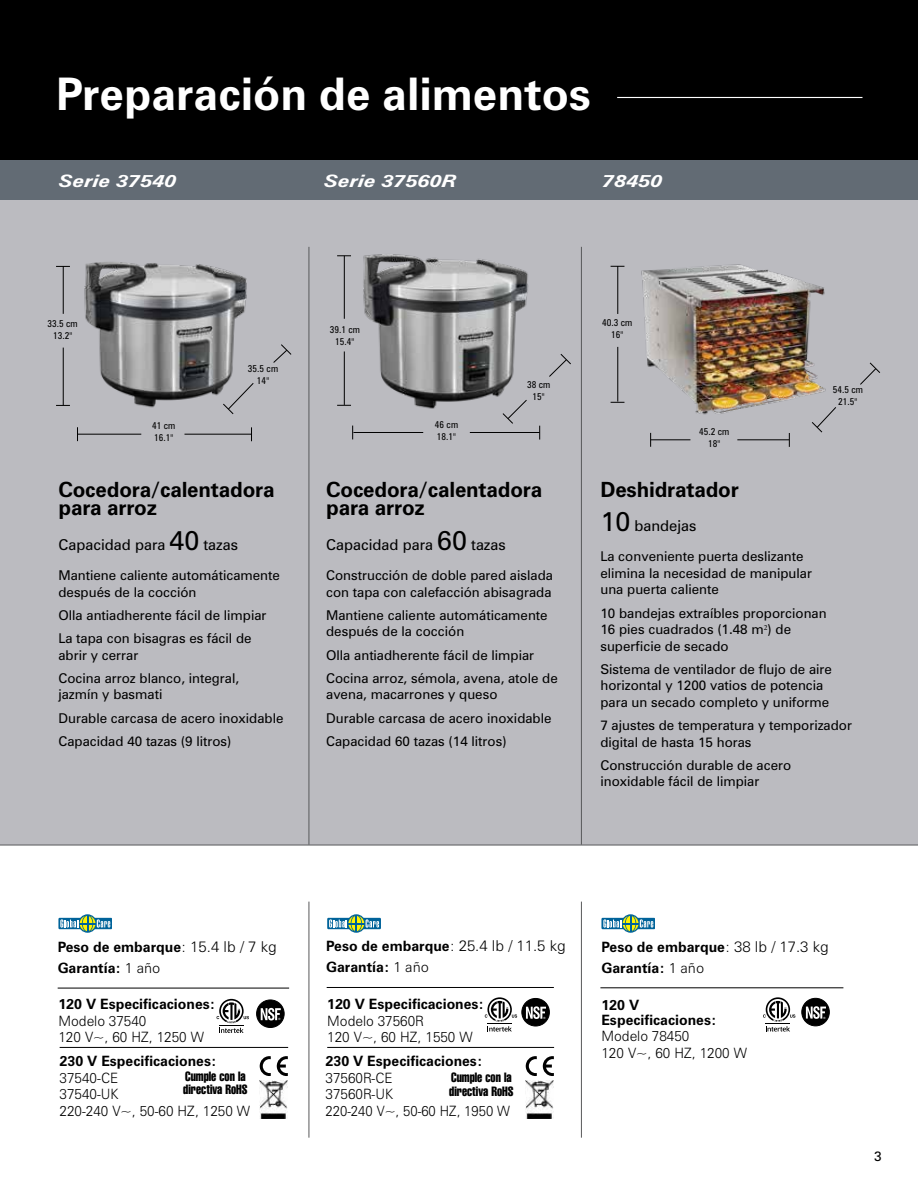
<style>
.page{position:relative;width:918px;height:1188px;background:#fff}
.page>*{position:absolute;margin:0;border:0;box-sizing:border-box;transform-origin:0 0}
.t1{font:700 45px "Zurich BT";color:#fff}
.t2{font:700 21px/18px "Zurich BT";letter-spacing:-.01em;color:#000}
.t3{font:italic 700 17.1px "Zurich BT";color:#fff;scale:1.26 1}
.t4{font:15px "Zurich BT";color:#000}
.t5{font:700 14.25px/21px "Zurich BT";color:#000}
.t6{font:300 14.25px/16.5px "Zurich BT";color:#000;scale:.95 1}
.t7{font:13.5px/16.5px "Zurich BT";color:#000}
.t8{font:extra-condensed 13.05px/14px "Swiss 911 BT";color:#000;scale:.93 1}
.t9{font:condensed 9.75px/12px "Zurich BT";color:#000;text-align:center}
.t10{font:3px "Helvetica";color:#fff;scale:.9 1}
.s1{font-size:27px}
.s2{font-weight:300}
.s3{font-weight:300;font-size:15px}
</style>
<div class="page">
<div style="left:0;top:0;width:918px;height:162px;background:#000"></div>
<div style="left:0;top:194px;width:918px;height:651px;background:#bbbbc0"></div>
<hr style="left:581px;top:247px;width:1px;height:598px;background:#58595b">
<hr style="left:309px;top:247px;width:1px;height:598px;background:#58595b">
<hr style="left:309px;top:902px;width:1px;height:236px;background:#58595b">
<hr style="left:581px;top:902px;width:1px;height:236px;background:#58595b">
<hr style="left:60px;top:1047px;width:228px;height:1px;background:#000">
<hr style="left:327px;top:1047px;width:227px;height:1px;background:#000">
<hr style="left:58px;top:988px;width:231px;height:1px;background:#000">
<svg style="left:217px;top:999px;width:32px;height:34px"></svg>
<svg style="left:485px;top:997px;width:32px;height:35px"></svg>
<svg style="left:763px;top:997px;width:32px;height:35px"></svg>
<div style="left:257px;top:1000px;width:27px;height:28px;background:#000;border-radius:50%"></div>
<div style="left:256px;top:1000px;width:28px;height:28px;border:1px solid #000;border-radius:50%"></div>
<svg style="left:261px;top:1008px;width:20px;height:12px"></svg>
<div style="left:522px;top:998px;width:27px;height:28px;background:#000;border-radius:50%"></div>
<div style="left:522px;top:998px;width:28px;height:28px;border:1px solid #000;border-radius:50%"></div>
<svg style="left:526px;top:1006px;width:20px;height:13px"></svg>
<hr style="left:327px;top:987px;width:227px;height:1px;background:#000">
<svg style="left:260px;top:1056px;width:11px;height:20px"></svg>
<svg style="left:277px;top:1056px;width:11px;height:20px"></svg>
<img style="left:260px;top:1080px;width:28px;height:39px">
<svg style="left:526px;top:1056px;width:11px;height:20px"></svg>
<svg style="left:543px;top:1056px;width:11px;height:20px"></svg>
<img style="left:526px;top:1080px;width:28px;height:39px">
<hr style="left:600px;top:987px;width:243px;height:1px;background:#000">
<div style="left:802px;top:998px;width:27px;height:28px;background:#000;border-radius:50%"></div>
<div style="left:802px;top:998px;width:28px;height:28px;border:1px solid #000;border-radius:50%"></div>
<svg style="left:806px;top:1006px;width:20px;height:13px"></svg>
<div style="left:0;top:160px;width:918px;height:40px;background:#626b74"></div>
<img style="left:84px;top:262px;width:163px;height:146px">
<img style="left:363px;top:254px;width:166px;height:179px">
<img style="left:641px;top:264px;width:185px;height:183px">
<svg style="left:56px;top:266px;width:14px;height:1px"></svg>
<hr style="left:63px;top:266px;width:1px;height:48px;background:#000">
<hr style="left:63px;top:348px;width:1px;height:57px;background:#000">
<svg style="left:56px;top:405px;width:14px;height:1px"></svg>
<svg style="left:273px;top:344px;width:19px;height:19px"></svg>
<svg style="left:222px;top:382px;width:32px;height:32px"></svg>
<hr style="left:184px;top:434px;width:68px;height:1px;background:#000">
<hr style="left:78px;top:434px;width:63px;height:1px;background:#000">
<svg style="left:77px;top:427px;width:1px;height:14px"></svg>
<svg style="left:251px;top:427px;width:1px;height:14px"></svg>
<hr style="left:344px;top:256px;width:1px;height:63px;background:#000">
<hr style="left:344px;top:351px;width:1px;height:54px;background:#000">
<svg style="left:337px;top:255px;width:14px;height:1px"></svg>
<svg style="left:337px;top:405px;width:14px;height:1px"></svg>
<svg style="left:549px;top:354px;width:22px;height:23px"></svg>
<svg style="left:502px;top:399px;width:26px;height:25px"></svg>
<hr style="left:470px;top:432px;width:70px;height:1px;background:#000">
<hr style="left:353px;top:432px;width:70px;height:1px;background:#000">
<svg style="left:352px;top:426px;width:1px;height:13px"></svg>
<svg style="left:539px;top:426px;width:1px;height:14px"></svg>
<svg style="left:611px;top:266px;width:13px;height:1px"></svg>
<hr style="left:617px;top:266px;width:1px;height:48px;background:#000">
<hr style="left:617px;top:347px;width:1px;height:55px;background:#000">
<svg style="left:611px;top:402px;width:13px;height:1px"></svg>
<svg style="left:860px;top:362px;width:20px;height:23px"></svg>
<svg style="left:811px;top:406px;width:25px;height:27px"></svg>
<hr style="left:651px;top:439px;width:39px;height:1px;background:#000">
<svg style="left:650px;top:433px;width:1px;height:14px"></svg>
<hr style="left:737px;top:439px;width:52px;height:1px;background:#000">
<svg style="left:789px;top:433px;width:1px;height:14px"></svg>
<svg style="left:78px;top:914px;width:19px;height:19px"></svg>
<svg style="left:58px;top:918px;width:54px;height:11px"></svg>
<svg style="left:60px;top:915px;width:50px;height:17px"></svg>
<svg style="left:347px;top:914px;width:19px;height:19px"></svg>
<svg style="left:327px;top:918px;width:54px;height:11px"></svg>
<svg style="left:329px;top:915px;width:50px;height:17px"></svg>
<svg style="left:621px;top:914px;width:19px;height:19px"></svg>
<svg style="left:601px;top:918px;width:54px;height:11px"></svg>
<svg style="left:603px;top:915px;width:50px;height:17px"></svg>
<hr style="left:617px;top:97px;width:245px;height:1px;background:#fff">
<hr style="left:0;top:845px;width:918px;height:1px;background:#58595b">
<h1 class="t1" style="left:56px;top:67px;width:537px">Preparación de alimentos</h1>
<p class="t3" style="left:59px;top:171px;width:95px">Serie 37540</p>
<p class="t3" style="left:324px;top:171px;width:107px">Serie 37560R</p>
<p class="t3" style="left:603px;top:171px;width:49px">78450</p>
<p class="t9" style="left:48px;top:317px;width:32px">33.5 cm<br>13.2"</p>
<p class="t9" style="left:330px;top:323px;width:32px">39.1 cm<br>15.4"</p>
<p class="t9" style="left:602px;top:317px;width:32px">40.3 cm<br>16"</p>
<p class="t9" style="left:248px;top:362px;width:32px">35.5 cm<br>14"</p>
<p class="t9" style="left:527px;top:378px;width:25px">38 cm<br>15"</p>
<p class="t9" style="left:833px;top:384px;width:32px">54.5 cm<br>21.5"</p>
<p class="t9" style="left:152px;top:419px;width:25px;text-align:left">41 cm<br>16.1"</p>
<p class="t9" style="left:435px;top:418px;width:25px;text-align:left">46 cm<br>18.1"</p>
<p class="t9" style="left:699px;top:425px;width:32px">45.2 cm<br>18"</p>
<h2 class="t2" style="left:58px;top:480px;width:218px">Cocedora/calentadora para arroz</h2>
<p class="t4" style="left:58px;top:536px;width:181px">Capacidad para <span class="s1">40</span> tazas</p>
<p class="t7" style="left:58px;top:567px;width:223px">Mantiene caliente automáticamente después de la cocción</p>
<p class="t7" style="left:58px;top:603px;width:210px;line-height:23.2px">Olla antiadherente fácil de limpiar<br>La tapa con bisagras es fácil de</p>
<p class="t7" style="left:58px;top:643px;width:182px;line-height:23.2px">abrir y cerrar<br>Cocina arroz blanco, integral,</p>
<p class="t7" style="left:58px;top:683px;width:227px;line-height:23.2px">jazmín y basmati<br>Durable carcasa de acero inoxidable<br>Capacidad 40 tazas (9 litros)</p>
<h2 class="t2" style="left:326px;top:480px;width:218px">Cocedora/calentadora para arroz</h2>
<p class="t4" style="left:326px;top:536px;width:181px">Capacidad para <span class="s1">60</span> tazas</p>
<p class="t7" style="left:326px;top:567px;width:228px">Construcción de doble pared aislada con tapa con calefacción abisagrada</p>
<p class="t7" style="left:326px;top:607px;width:223px">Mantiene caliente automáticamente después de la cocción</p>
<p class="t7" style="left:326px;top:643px;width:233px;line-height:23.2px">Olla antiadherente fácil de limpiar<br>Cocina arroz, sémola, avena, atole de</p>
<p class="t7" style="left:326px;top:683px;width:227px;line-height:23.2px">avena, macarrones y queso<br>Durable carcasa de acero inoxidable<br>Capacidad 60 tazas (14 litros)</p>
<h2 class="t2" style="left:600px;top:480px;width:140px">Deshidratador</h2>
<p class="t4" style="left:600px;top:517px;width:98px"><span class="s1">10</span> bandejas</p>
<p class="t7" style="left:600px;top:548px;width:213px">La conveniente puerta deslizante elimina la necesidad de manipular una puerta caliente</p>
<p class="t7" style="left:600px;top:605px;width:228px">10 bandejas extraíbles proporcionan<br>16 pies cuadrados (1.48 m<sup>2</sup>) de superficie de secado</p>
<p class="t7" style="left:600px;top:661px;width:233px">Sistema de ventilador de flujo de aire horizontal y 1200 vatios de potencia para un secado completo y uniforme</p>
<p class="t7" style="left:600px;top:717px;width:253px">7 ajustes de temperatura y temporizador digital de hasta 15 horas</p>
<p class="t7" style="left:600px;top:757px;width:192px">Construcción durable de acero inoxidable fácil de limpiar</p>
<p class="t5" style="left:326px;top:936px;width:241px">Peso de embarque<span class="s2">:</span> <span class="s3">25.4 lb / 11.5 kg<br></span>Garantía: <span class="s2">1 año</span></p>
<p class="t5" style="left:58px;top:936px;width:221px">Peso de embarque<span class="s2">:</span> <span class="s3">15.4 lb / 7 kg<br></span>Garantía: <span class="s2">1 año</span></p>
<p class="t5" style="left:601px;top:936px;width:229px;line-height:21.8px">Peso de embarque<span class="s2">:</span> <span class="s3">38 lb / 17.3 kg<br></span>Garantía: <span class="s2">1 año</span></p>
<p class="t5" style="left:58px;top:994px;width:158px">120 V Especificaciones:</p>
<p class="t6" style="left:58px;top:1012px;width:155px">Modelo 37540<br>120 V~, 60 HZ, 1250 W</p>
<p class="t5" style="left:327px;top:994px;width:158px">120 V Especificaciones:</p>
<p class="t6" style="left:327px;top:1012px;width:155px">Modelo 37560R<br>120 V~, 60 HZ, 1550 W</p>
<p class="t5" style="left:601px;top:997px;width:117px;line-height:15px">120 V<br>Especificaciones:</p>
<p class="t6" style="left:601px;top:1028px;width:155px">Modelo 78450<br>120 V~, 60 HZ, 1200 W</p>
<p class="t10" style="left:824px;top:1016px;width:4px">®</p>
<p class="t10" style="left:544px;top:1016px;width:4px">®</p>
<p class="t10" style="left:278px;top:1017px;width:4px">®</p>
<p class="t5" style="left:60px;top:1051px;width:158px">230 V Especificaciones:</p>
<p class="t6" style="left:60px;top:1069px;width:202px">37540-CE<br>37540-UK<br>220-240 V~, 50-60 HZ, 1250 W</p>
<p class="t5" style="left:326px;top:1051px;width:158px">230 V Especificaciones:</p>
<p class="t6" style="left:326px;top:1069px;width:196px">37560R-CE<br>37560R-UK<br>220-240 V~, 50-60 HZ, 1950 W</p>
<p class="t8" style="left:183px;top:1069px;width:71px">Cumple con la directiva RoHS</p>
<p class="t8" style="left:449px;top:1070px;width:71px">Cumple con la directiva RoHS</p>
<p class="t7" style="left:874px;top:1147px;width:9px">3</p>
</div>
